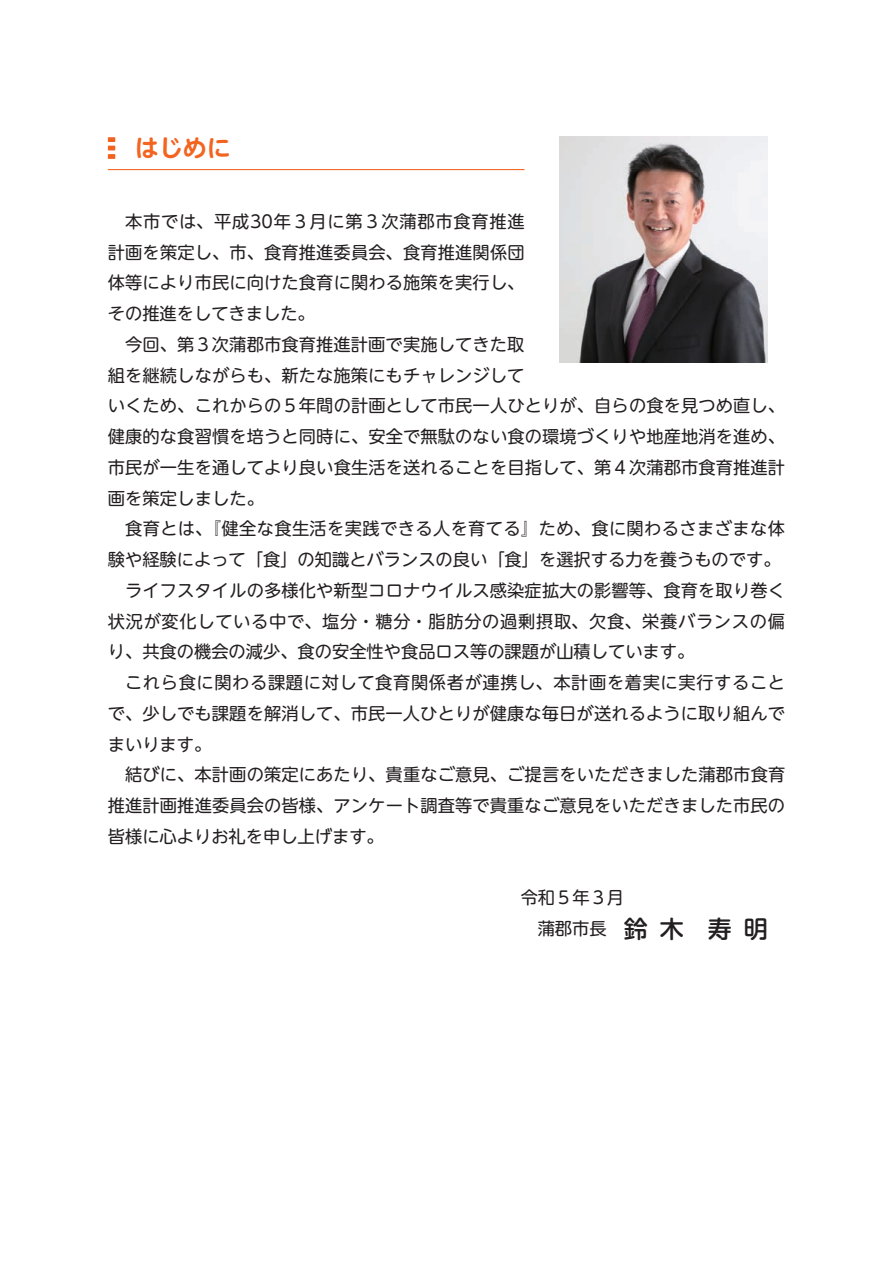
<style>
.page{position:relative;width:893px;height:1263px;background:#fff}
.page>*{position:absolute;margin:0;border:0;box-sizing:border-box;transform-origin:0 0}
.t1{font:700 24px "UD Shin M Go Pr 6 N De";color:#f36421}
.t2{font:17.25px/30.8px "UD Shin M Go Pr 6 N";letter-spacing:.005em;color:#231f20;text-align:justify}
.t3{font:17.25px "UD Shin M Go Pr 6 N";letter-spacing:.04em;color:#231f20}
.t4{font:17.25px "UD Shin M Go Pr 6 N";letter-spacing:.035em;color:#231f20}
.s1{font-weight:500;font-size:24px}
</style>
<div class="page">
<hr style="left:108px;top:169px;width:416px;height:1px;background:#f36421">
<svg style="left:108px;top:137px;width:7px;height:22px"></svg>
<img style="left:559px;top:136px;width:208px;height:227px">
<h1 class="t1" style="left:135px;top:128px;width:97px">はじめに</h1>
<p class="t2" style="left:108px;top:205px;width:418px;text-indent:17px">本市では、平成30年３月に第３次蒲郡市食育推進計画を策定し、市、食育推進委員会、食育推進関係団体等により市民に向けた食育に関わる施策を実行し、その推進をしてきました。</p>
<p class="t2" style="left:108px;top:328px;width:679px;text-align:left;text-indent:17px">今回、第３次蒲郡市食育推進計画で実施してきた取<br>組を継続しながらも、新たな施策にもチャレンジして<br>いくため、これからの５年間の計画として市民一人ひとりが、自らの食を見つめ直し、健康的な食習慣を培うと同時に、安全で無駄のない食の環境づくりや地産地消を進め、市民が一生を通してより良い食生活を送れることを目指して、第４次蒲郡市食育推進計画を策定しました。</p>
<p class="t2" style="left:125px;top:512px;width:661px">食育とは、『健全な食生活を実践できる人を育てる』ため、食に関わるさまざまな体</p>
<p class="t2" style="left:108px;top:543px;width:674px">験や経験によって「食」の知識とバランスの良い「食」を選択する力を養うものです。</p>
<p class="t2" style="left:125px;top:574px;width:661px">ライフスタイルの多様化や新型コロナウイルス感染症拡大の影響等、食育を取り巻く</p>
<p class="t3" style="left:108px;top:607px;width:679px">状況が変化している中で、塩分・糖分・脂肪分の過剰摂取、欠食、栄養バランスの偏</p>
<p class="t2" style="left:108px;top:635px;width:588px">り、共食の機会の減少、食の安全性や食品ロス等の課題が山積しています。</p>
<p class="t4" style="left:125px;top:668px;width:661px">これら食に関わる課題に対して食育関係者が連携し、本計画を着実に実行すること</p>
<p class="t2" style="left:108px;top:697px;width:679px">で、少しでも課題を解消して、市民一人ひとりが健康な毎日が送れるように取り組んで</p>
<p class="t2" style="left:108px;top:728px;width:105px">まいります。</p>
<p class="t2" style="left:125px;top:758px;width:662px">結びに、本計画の策定にあたり、貴重なご意見、ご提言をいただきました蒲郡市食育</p>
<p class="t2" style="left:108px;top:789px;width:679px">推進計画推進委員会の皆様、アンケート調査等で貴重なご意見をいただきました市民の</p>
<p class="t2" style="left:108px;top:820px;width:277px">皆様に心よりお礼を申し上げます。</p>
<p class="t2" style="left:538px;top:912px;width:232px">蒲郡市長　<span class="s1">鈴 木　寿 明</span></p>
</div>
